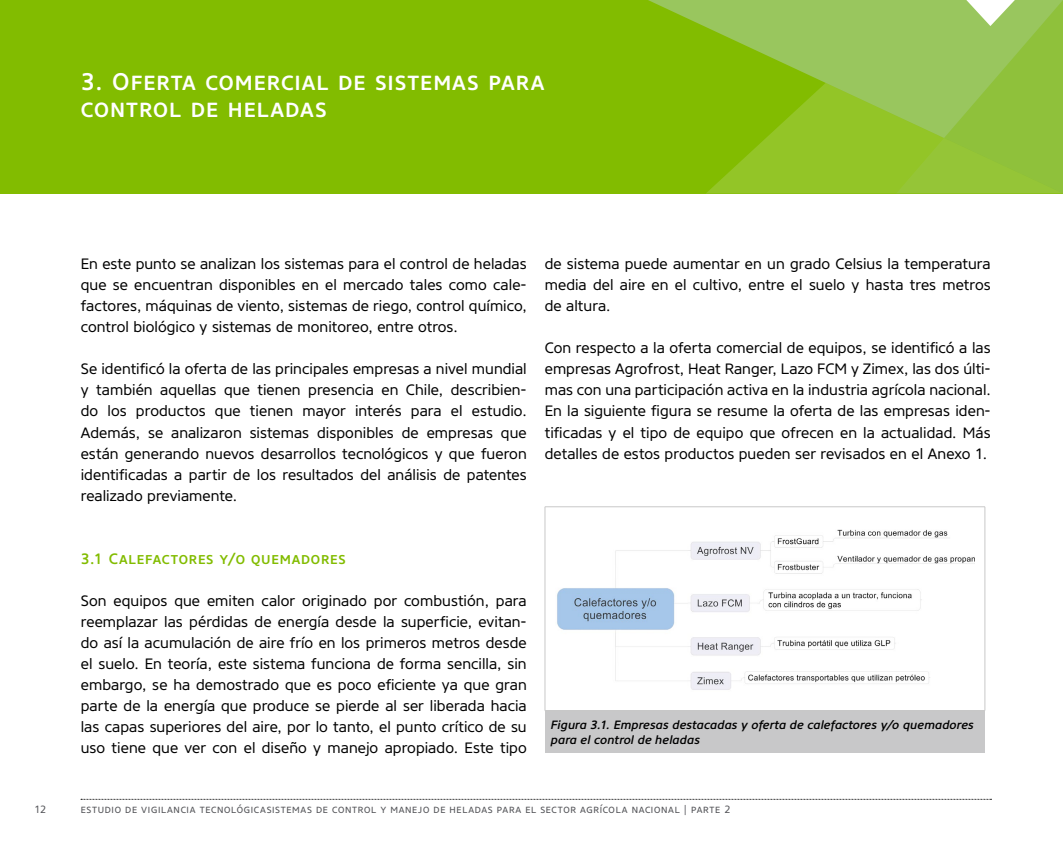
<style>
.page{position:relative;width:1063px;height:851px;background:#fff}
.page>*{position:absolute;margin:0;border:0;box-sizing:border-box;transform-origin:0 0}
.t1{font:500 24px/27px "Core Sans NRSC55";letter-spacing:.04em;color:#fff}
.t2{font:15px/21px "Core Sans NR45";letter-spacing:.005em;color:#000;text-align:justify}
.t3{font:500 15px "Core Sans NRSC55";letter-spacing:.05em;color:#82bc00}
.t4{font:italic 500 12px/15px "Core Sans NR55";letter-spacing:.01em;color:#000}
.t5{font:10.5px "Core Sans NRSC45";letter-spacing:.065em;color:#55565a}
</style>
<div class="page">
<div style="left:0;top:0;width:1063px;height:193px;background:#82bc00"></div>
<svg style="left:648px;top:0;width:248px;height:83px;fill:#99c65e"></svg>
<svg style="left:707px;top:83px;width:189px;height:110px;fill:#93c527"></svg>
<svg style="left:896px;top:0;width:167px;height:193px;background:#96c54c"></svg>
<svg style="left:81px;top:798px;width:910px;height:1px"></svg>
<div style="left:545px;top:710px;width:440px;height:43px;background:#c8c8c9"></div>
<hr style="left:545px;top:506px;width:440px;height:1px;background:#c8c8c8">
<hr style="left:545px;top:507px;width:1px;height:203px;background:#c8c8c8">
<hr style="left:985px;top:507px;width:1px;height:203px;background:#c8c8c8">
<img style="left:557px;top:529px;width:417px;height:161px">
<h1 class="t1" style="left:81px;top:68px;width:465px">3. OFERTA COMERCIAL DE SISTEMAS PARA<br>CONTROL DE HELADAS</h1>
<p class="t2" style="left:81px;top:254px;width:447px">En este punto se analizan los sistemas para el control de heladas que se encuentran disponibles en el mercado tales como cale&shy;factores, máquinas de viento, sistemas de riego, control químico, control biológico y sistemas de monitoreo, entre otros.</p>
<p class="t2" style="left:81px;top:359px;width:448px">Se identificó la oferta de las principales empresas a nivel mundial y también aquellas que tienen presencia en Chile, describien&shy;do los productos que tienen mayor interés para el estudio.<br>Además, se analizaron sistemas disponibles de empresas que están generando nuevos desarrollos tecnológicos y que fueron identificadas a partir de los resultados del análisis de patentes realizado previamente.</p>
<p class="t2" style="left:545px;top:254px;width:448px">de sistema puede aumentar en un grado Celsius la temperatura media del aire en el cultivo, entre el suelo y hasta tres metros de altura.</p>
<p class="t2" style="left:545px;top:338px;width:448px">Con respecto a la oferta comercial de equipos, se identificó a las empresas Agrofrost, Heat Ranger, Lazo FCM y Zimex, las dos últi&shy;mas con una participación activa en la industria agrícola nacional.<br>En la siguiente figura se resume la oferta de las empresas iden&shy;tificadas y el tipo de equipo que ofrecen en la actualidad. Más detalles de estos productos pueden ser revisados en el Anexo 1.</p>
<p class="t3" style="left:81px;top:548px;width:266px">3.1 CALEFACTORES Y/O QUEMADORES</p>
<p class="t2" style="left:81px;top:590px;width:447px">Son equipos que emiten calor originado por combustión, para reemplazar las pérdidas de energía desde la superficie, evitan&shy;do así la acumulación de aire frío en los primeros metros desde el suelo. En teoría, este sistema funciona de forma sencilla, sin embargo, se ha demostrado que es poco eficiente ya que gran parte de la energía que produce se pierde al ser liberada hacia las capas superiores del aire, por lo tanto, el punto crítico de su uso tiene que ver con el diseño y manejo apropiado. Este tipo</p>
<p class="t4" style="left:551px;top:717px;width:424px">Figura 3.1. Empresas destacadas y oferta de calefactores y/o quemadores para el control de heladas</p>
<p class="t5" style="left:34px;top:802px;width:14px">12</p>
<p class="t5" style="left:81px;top:802px;width:651px">ESTUDIO DE VIGILANCIA TECNOLÓGICASISTEMAS DE CONTROL Y MANEJO DE HELADAS PARA EL SECTOR AGRÍCOLA NACIONAL | PARTE 2</p>
</div>
